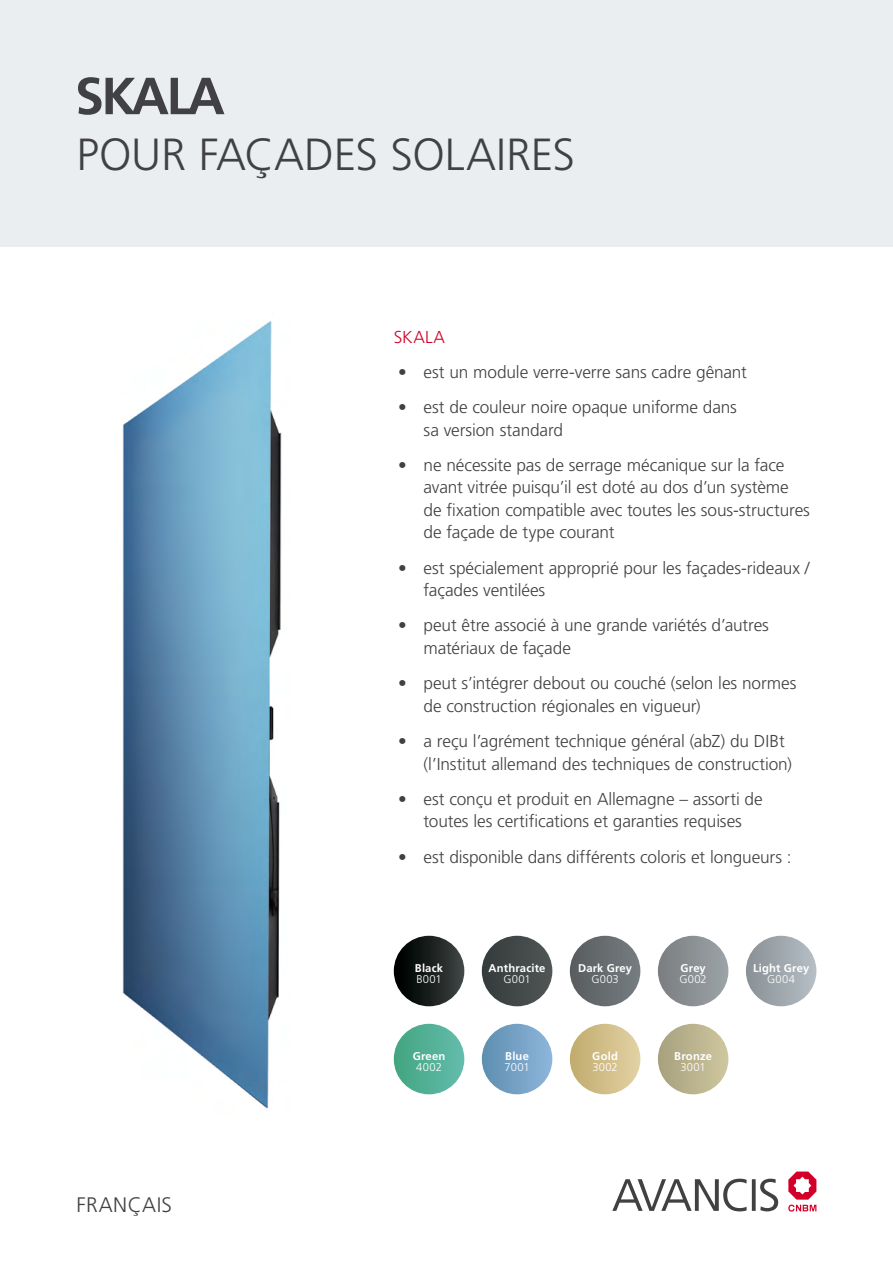
<style>
.page{position:relative;width:893px;height:1263px;background:#fff}
.page>*{position:absolute;margin:0;border:0;box-sizing:border-box;transform-origin:0 0}
.t1{font:300 45px "Frutiger LT Std";letter-spacing:-.01em;color:#414144}
.t2{font:300 21px "Frutiger LT Std";letter-spacing:.025em;color:#414144}
.t3{font:300 17.25px/22.5px "Frutiger LT Std";letter-spacing:-.01em;color:#414144}
.t4{font:300 17.25px "Frutiger LT Std";letter-spacing:.025em;color:#d20029}
.t5{font:700 11.25px "Frutiger LT Std";letter-spacing:.015em;color:#fff}
.t6{font:300 11.25px "Frutiger LT Std";letter-spacing:.015em;color:#fff}
</style>
<div class="page">
<div style="left:0;top:0;width:893px;height:246px;background:#eaeef0"></div>
<img style="left:122px;top:321px;width:160px;height:788px">
<svg style="left:788px;top:1171px;width:28px;height:40px"></svg>
<svg style="left:612px;top:1179px;width:166px;height:32px"></svg>
<svg style="left:78px;top:77px;width:146px;height:38px"></svg>
<div style="left:482px;top:936px;width:70px;height:70px;background:#424949;border-radius:35px"></div>
<div style="left:746px;top:936px;width:70px;height:70px;background:linear-gradient(to right,#899195,#b5bdc5);border-radius:35px"></div>
<div style="left:570px;top:1024px;width:70px;height:70px;background:linear-gradient(to right,#c1ac6e,#e1d0a3);border-radius:35px"></div>
<div style="left:570px;top:936px;width:70px;height:70px;background:linear-gradient(to right,#595d5e,#757d81);border-radius:35px"></div>
<div style="left:394px;top:1024px;width:70px;height:70px;background:linear-gradient(to right,#43a580,#63bcac);border-radius:35px"></div>
<div style="left:658px;top:1024px;width:70px;height:70px;background:linear-gradient(to right,#a7a17f,#cdc69d);border-radius:35px"></div>
<div style="left:394px;top:936px;width:70px;height:70px;background:linear-gradient(to right,#000,#3d4442);border-radius:35px"></div>
<div style="left:658px;top:936px;width:70px;height:70px;background:linear-gradient(to right,#7c7e80,#9ba3a7);border-radius:35px"></div>
<div style="left:482px;top:1024px;width:70px;height:70px;background:linear-gradient(to right,#5d8faf,#8db4db);border-radius:35px"></div>
<h1 class="t1" style="left:77px;top:129px;width:500px">POUR FAÇADES SOLAIRES</h1>
<p class="t4" style="left:394px;top:327px;width:53px">SKALA</p>
<p class="t3" style="left:398px;top:361px;width:350px">• est un module verre-verre sans cadre gênant</p>
<p class="t3" style="left:424px;top:396px;width:315px;text-indent:-26px">• est de couleur noire opaque uniforme dans sa version standard</p>
<p class="t3" style="left:424px;top:454px;width:388px;text-indent:-26px">• ne nécessite pas de serrage mécanique sur la face avant vitrée puisqu’il est doté au dos d’un système de fixation compatible avec toutes les sous-structures de façade de type courant</p>
<p class="t3" style="left:424px;top:557px;width:387px;text-indent:-26px">• est spécialement approprié pour les façades-rideaux / façades ventilées</p>
<p class="t3" style="left:424px;top:614px;width:347px;text-indent:-26px">• peut être associé à une grande variétés d’autres matériaux de façade</p>
<p class="t3" style="left:424px;top:672px;width:374px;text-indent:-26px">• peut s’intégrer debout ou couché (selon les normes de construction régionales en vigueur)</p>
<p class="t3" style="left:424px;top:730px;width:370px;text-indent:-26px">• a reçu l’agrément technique général (abZ) du DIBt (l’Institut allemand des techniques de construction)</p>
<p class="t3" style="left:398px;top:788px;width:366px;text-align:center">• est conçu et produit en Allemagne – assorti de toutes les certifications et garanties requises</p>
<p class="t3" style="left:398px;top:845px;width:395px">• est disponible dans différents coloris et longueurs :</p>
<p class="t2" style="left:77px;top:1193px;width:97px">FRANÇAIS</p>
<p class="t5" style="left:415px;top:961px;width:30px">Black</p>
<p class="t6" style="left:416px;top:973px;width:27px">B001</p>
<p class="t5" style="left:413px;top:1049px;width:34px">Green</p>
<p class="t6" style="left:416px;top:1061px;width:27px">4002</p>
<p class="t5" style="left:489px;top:961px;width:58px">Anthracite</p>
<p class="t6" style="left:503px;top:973px;width:29px">G001</p>
<p class="t5" style="left:505px;top:1049px;width:25px">Blue</p>
<p class="t6" style="left:505px;top:1061px;width:27px">7001</p>
<p class="t5" style="left:578px;top:961px;width:56px">Dark Grey</p>
<p class="t6" style="left:591px;top:973px;width:29px">G003</p>
<p class="t5" style="left:592px;top:1049px;width:27px">Gold</p>
<p class="t6" style="left:592px;top:1061px;width:27px">3002</p>
<p class="t5" style="left:680px;top:961px;width:27px">Grey</p>
<p class="t6" style="left:679px;top:973px;width:29px">G002</p>
<p class="t5" style="left:674px;top:1049px;width:39px">Bronze</p>
<p class="t6" style="left:680px;top:1061px;width:27px">3001</p>
<p class="t5" style="left:753px;top:961px;width:58px">Light Grey</p>
<p class="t6" style="left:767px;top:973px;width:29px">G004</p>
</div>
